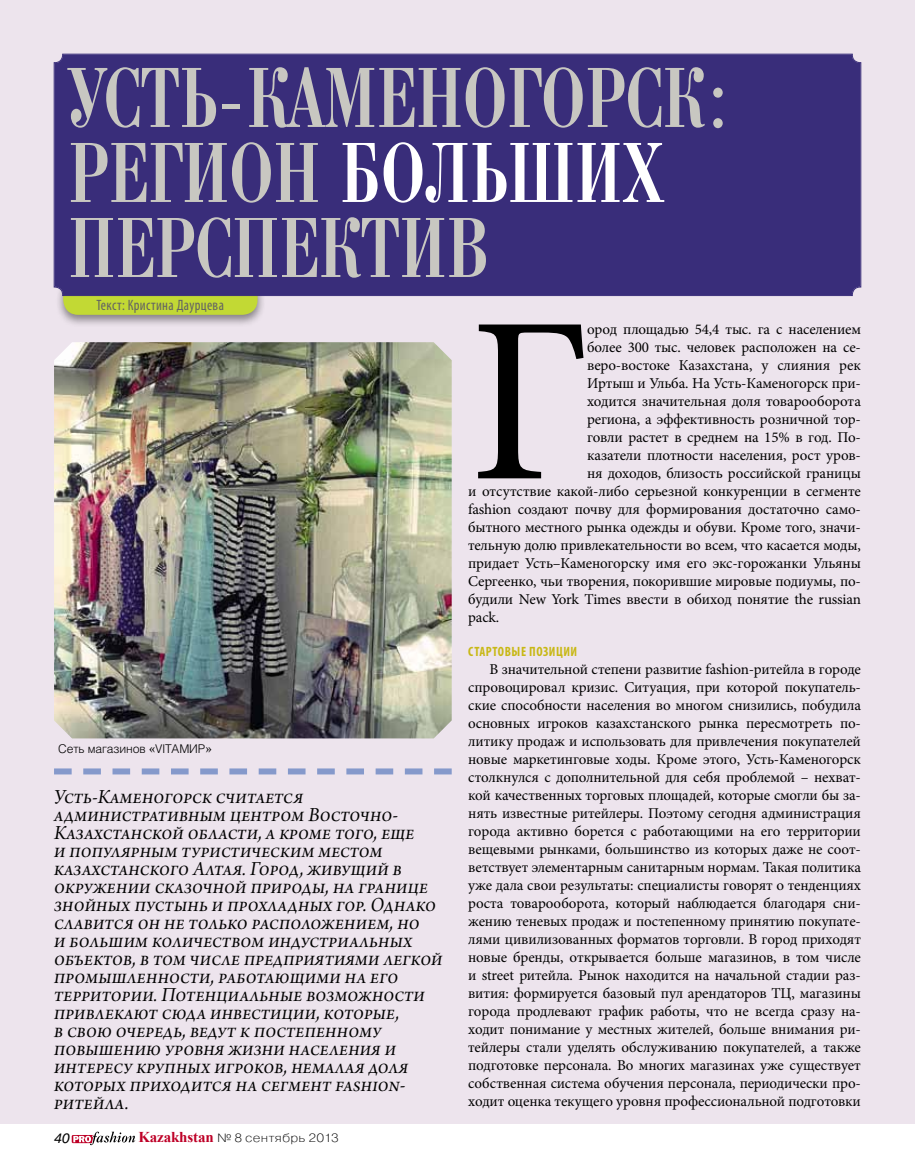
<style>
.page{position:relative;width:915px;height:1170px;background:#fff}
.page>*{position:absolute;margin:0;border:0;box-sizing:border-box;transform-origin:0 0}
.t1{font:236.55px "Minion Pro";color:#000}
.t2{font:90px/75px "Bodoni Cond";letter-spacing:.01em;color:#c8c7c1;scale:.94 1}
.t3{font:21px/18px "Arno Pro Italic Subhead";letter-spacing:.01em;color:#000}
.t4{font:15px/18px "Minion Pro";letter-spacing:-.01em;color:#000;text-align:justify}
.t5{font:condensed 15px "Myriad Pro";letter-spacing:.025em;color:#636363;scale:.96 1}
.t6{font:700 condensed 13.5px "Myriad Pro";letter-spacing:.045em;color:#c8b815;scale:.96 1}
.t7{font:italic 13.5px "Pragmatica C";color:#000}
.t8{font:12px "Pragmatica Light C";letter-spacing:.015em;color:#000;scale:1.15 1}
.t9{font:300 12px "Helios";letter-spacing:-.01em;color:#000}
.s1{color:#fff}
.s2{font-family:"Minion Pro";font-weight:400;font-size:15px}
.s3{font-family:"Times New Roman";font-weight:700;font-size:15px;color:#be0027}
</style>
<div class="page">
<svg style="left:72px;top:1131px;width:63px;height:13px"></svg>
<div style="left:0;top:0;width:913px;height:1123px;background:#ede4ed"></div>
<div style="left:55px;top:275px;width:211px;height:52px;background:#000;opacity:.44"></div>
<div style="left:63px;top:279px;width:194px;height:36px;background:#c2d934;border-radius:15px"></div>
<div style="left:54px;top:54px;width:806px;height:242px;background:#392d7a"></div>
<div style="left:55px;top:55px;width:804px;height:240px;border:1px solid #392d7a;border-radius:8px"></div>
<img style="left:54px;top:342px;width:397px;height:396px">
<svg style="left:54px;top:768px;width:397px;height:6px"></svg>
<h2 class="t2" style="left:68px;top:64px;width:707px">Усть-Каменогорск: регион <span class="s1">больших </span>перспектив</h2>
<p class="t5" style="left:97px;top:296px;width:134px">Текст: Кристина Даурцева</p>
<p class="t9" style="left:58px;top:741px;width:155px">Сеть магазинов <span class="s2">«</span>VITАМИР<span class="s2">»</span></p>
<p class="t3" style="left:54px;top:788px;width:390px">Усть-Каменогорск считается административным центром Восточно-Казахстанской области, а кроме того, еще<br>и популярным туристическим местом казахстанского Алтая. Город, живущий в окружении сказочной природы, на границе знойных пустынь и прохладных гор. Однако славится он не только расположением, но<br>и большим количеством индустриальных объектов, в том числе предприятиями легкой промышленности, работающими на его территории. Потенциальные возможности привлекают сюда инвестиции, которые,<br>в свою очередь, ведут к постепенному повышению уровня жизни населения и интересу крупных игроков, немалая доля которых приходится на сегмент fashion&shy;ритейла.</p>
<p class="t7" style="left:54px;top:1131px;width:17px">40</p>
<p class="t8" style="left:138px;top:1131px;width:176px"><span class="s3">Kazakhstan</span> № 8 сентябрь 2013</p>
<h1 class="t1" style="left:468px;top:244px;width:123px">Г</h1>
<p class="t4" style="left:586px;top:320px;width:275px">ород площадью 54,4 тыс. га с населением</p>
<p class="t4" style="left:586px;top:338px;width:275px">более 300 тыс. человек расположен на се-</p>
<p class="t4" style="left:586px;top:356px;width:275px">веро-востоке Казахстана, у слияния рек</p>
<p class="t4" style="left:586px;top:374px;width:275px">Иртыш и Ульба. На Усть-Каменогорск при-</p>
<p class="t4" style="left:586px;top:392px;width:275px">ходится значительная доля товарооборота</p>
<p class="t4" style="left:586px;top:410px;width:275px">региона, а эффективность розничной тор-</p>
<p class="t4" style="left:586px;top:428px;width:275px">говли растет в среднем на 15% в год. По-</p>
<p class="t4" style="left:586px;top:446px;width:275px">казатели плотности населения, рост уров-</p>
<p class="t4" style="left:586px;top:464px;width:275px">ня доходов, близость российской границы</p>
<p class="t4" style="left:468px;top:482px;width:394px">и отсутствие какой-либо серьезной конкуренции в сегменте</p>
<p class="t4" style="left:468px;top:500px;width:394px">fashion создают почву для формирования достаточно само-</p>
<p class="t4" style="left:468px;top:518px;width:394px">бытного местного рынка одежды и обуви. Кроме того, значи-</p>
<p class="t4" style="left:468px;top:536px;width:394px">тельную долю привлекательности во всем, что касается моды,</p>
<p class="t4" style="left:468px;top:554px;width:394px">придает Усть–Каменогорску имя его экс-горожанки Ульяны</p>
<p class="t4" style="left:468px;top:572px;width:394px">Сергеенко, чьи творения, покорившие мировые подиумы, по-</p>
<p class="t4" style="left:468px;top:590px;width:394px">будили New York Times ввести в обиход понятие the russian</p>
<p class="t4" style="left:468px;top:608px;width:33px">pack.</p>
<p class="t6" style="left:468px;top:643px;width:115px">Стартовые позиции</p>
<p class="t4" style="left:468px;top:660px;width:394px;text-indent:21px">В значительной степени развитие fashion-ритейла в городе спровоцировал кризис. Ситуация, при которой покупатель&shy;ские способности населения во многом снизились, побудила основных игроков казахстанского рынка пересмотреть по&shy;литику продаж и использовать для привлечения покупателей новые маркетинговые ходы. Кроме этого, Усть-Каменогорск столкнулся с дополнительной для себя проблемой – нехват&shy;кой качественных торговых площадей, которые смогли бы за&shy;нять известные ритейлеры. Поэтому сегодня администрация города активно борется с работающими на его территории вещевыми рынками, большинство из которых даже не соот&shy;ветствует элементарным санитарным нормам. Такая политика уже дала свои результаты: специалисты говорят о тенденциях роста товарооборота, который наблюдается благодаря сни&shy;жению теневых продаж и постепенному принятию покупате&shy;лями цивилизованных форматов торговли. В город приходят новые бренды, открывается больше магазинов, в том числе и street ритейла. Рынок находится на начальной стадии раз&shy;вития: формируется базовый пул арендаторов ТЦ, магазины города продлевают график работы, что не всегда сразу на&shy;ходит понимание у местных жителей, больше внимания ри&shy;тейлеры стали уделять обслуживанию покупателей, а также подготовке персонала. Во многих магазинах уже существует собственная система обучения персонала, периодически про&shy;ходит оценка текущего уровня профессиональной подготовки</p>
</div>
